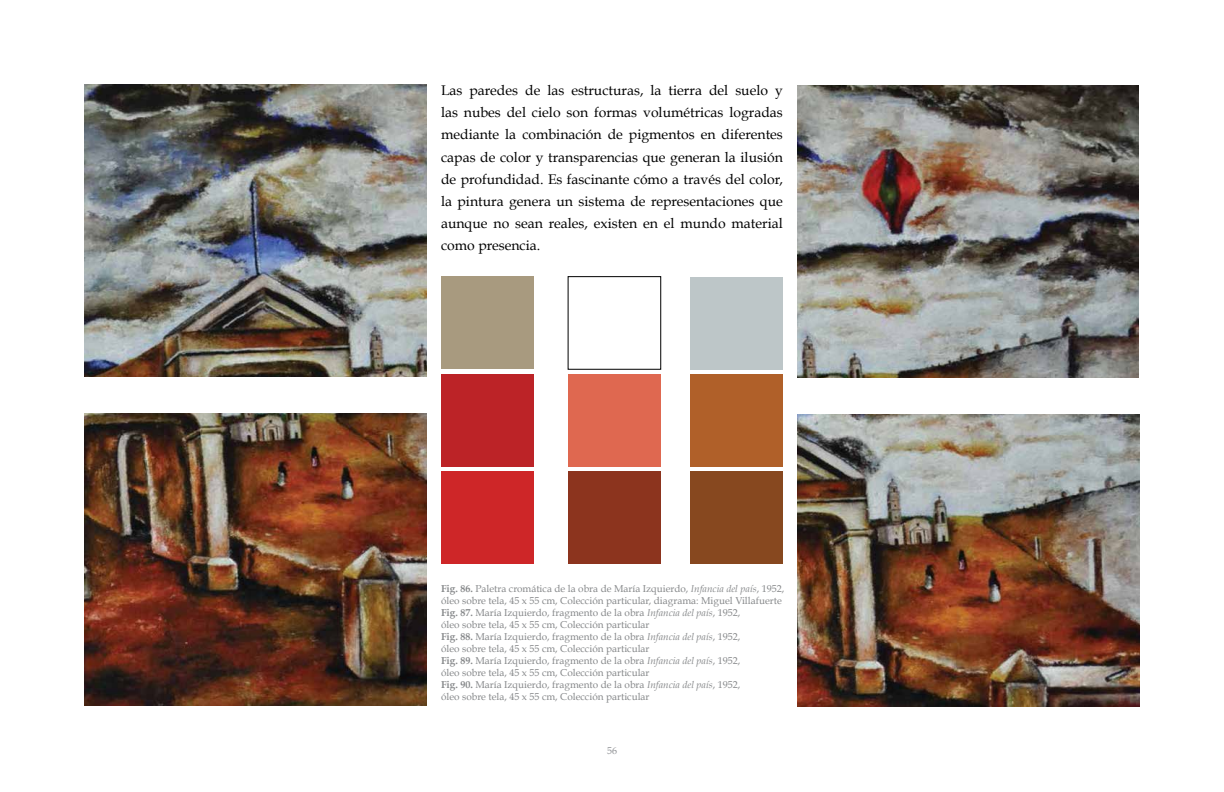
<style>
.page{position:relative;width:1224px;height:792px;background:#fff}
.page>*{position:absolute;margin:0;border:0;box-sizing:border-box;transform-origin:0 0}
.t1{font:14px/22.2px "Book Antiqua";color:#000;text-align:justify}
.t2{font:10px/12px "Book Antiqua";color:#86888a}
.t3{font:10px "Book Antiqua";color:#929497}
.s1{font-weight:700}
.s2{font-style:italic}
</style>
<div class="page">
<div style="left:441px;top:277px;width:93px;height:92px;background:#a89a7f"></div>
<div style="left:568px;top:276px;width:93px;height:94px;border:1px solid #000"></div>
<div style="left:690px;top:277px;width:93px;height:93px;background:#bdc6c8"></div>
<div style="left:441px;top:374px;width:93px;height:93px;background:#bc2327"></div>
<div style="left:568px;top:374px;width:93px;height:93px;background:#df6850"></div>
<div style="left:690px;top:374px;width:93px;height:93px;background:#b06029"></div>
<div style="left:441px;top:471px;width:93px;height:93px;background:#ce2628"></div>
<div style="left:568px;top:471px;width:93px;height:93px;background:#8c341e"></div>
<div style="left:690px;top:471px;width:93px;height:93px;background:#87481f"></div>
<img style="left:85px;top:84px;width:342px;height:293px">
<img style="left:797px;top:85px;width:342px;height:293px">
<img style="left:85px;top:413px;width:342px;height:293px">
<img style="left:797px;top:414px;width:342px;height:293px">
<p class="t1" style="left:441px;top:79px;width:343px">Las paredes de las estructuras, la tierra del suelo y las nubes del cielo son formas volumétricas logradas mediante la combinación de pigmentos en diferentes capas de color y transparencias que generan la ilusión de profundidad. Es fascinante cómo a través del color, la pintura genera un sistema de representaciones que aunque no sean reales, existen en el mundo material como presencia.</p>
<p class="t2" style="left:441px;top:583px;width:345px"><span class="s1">Fig. 86.</span> Paletra cromática de la obra de María Izquierdo, <span class="s2">Infancia del país</span>, 1952, óleo sobre tela, 45 x 55 cm, Colección particular, diagrama: Miguel Villafuerte <span class="s1">Fig. 87.</span> María Izquierdo, fragmento de la obra <span class="s2">Infancia del país</span>, 1952,<br>óleo sobre tela, 45 x 55 cm, Colección particular<br><span class="s1">Fig. 88.</span> María Izquierdo, fragmento de la obra <span class="s2">Infancia del país</span>, 1952,<br>óleo sobre tela, 45 x 55 cm, Colección particular<br><span class="s1">Fig. 89.</span> María Izquierdo, fragmento de la obra <span class="s2">Infancia del país</span>, 1952,<br>óleo sobre tela, 45 x 55 cm, Colección particular<br><span class="s1">Fig. 90.</span> María Izquierdo, fragmento de la obra <span class="s2">Infancia del país</span>, 1952,<br>óleo sobre tela, 45 x 55 cm, Colección particular</p>
<p class="t3" style="left:607px;top:745px;width:11px">56</p>
</div>
